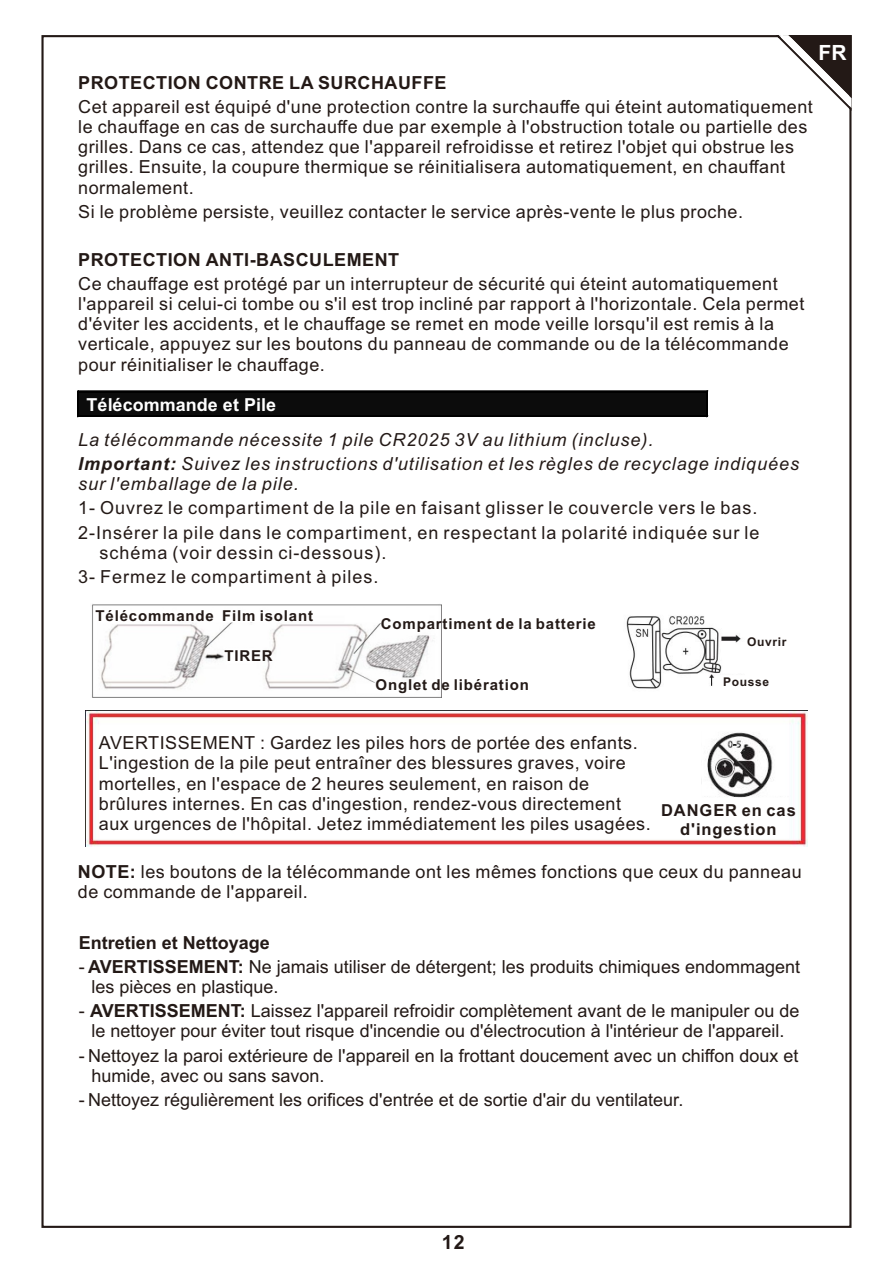
<style>
.page{position:relative;width:893px;height:1263px;background:#fff}
.page>*{position:absolute;margin:0;border:0;box-sizing:border-box;transform-origin:0 0}
.t1{font:700 21px "Arial";color:#fff}
.t2{font:700 19.5px "Arial";color:#231916}
.t3{font:18px/20.1px "Arial";letter-spacing:.03em;color:#231916}
.t4{font:18px/20.1px "Arial";color:#231916}
.t5{font:18px/24.2px "Arial";letter-spacing:.055em;color:#231916}
.t6{font:italic 18px/24.2px "Arial";letter-spacing:.055em;color:#231916}
.t7{font:700 18px "Arial";letter-spacing:.03em;color:#231916}
.t8{font:700 18px "Arial";color:#231916}
.t9{font:700 17.85px "Arial";color:#fff}
.t10{font:700 16.5px/18.5px "Arial";letter-spacing:.055em;color:#231916;text-align:center}
.t11{font:700 15px "Arial";letter-spacing:.055em;color:#231916}
.t12{font:700 12px "Arial";letter-spacing:.055em;color:#231916}
.s1{font-weight:700}
</style>
<div class="page">
<svg style="left:775px;top:35px;width:77px;height:79px"></svg>
<div style="left:79px;top:392px;width:628px;height:23px;background:#0c0c0c"></div>
<hr style="left:79px;top:391px;width:628px;height:1px;background:#000">
<svg style="left:77px;top:391px;width:2px;height:26px"></svg>
<hr style="left:79px;top:416px;width:628px;height:1px;background:#000">
<hr style="left:79px;top:415px;width:628px;height:1px;background:#000">
<svg style="left:706px;top:391px;width:2px;height:26px"></svg>
<img style="left:626px;top:616px;width:115px;height:73px">
<img style="left:92px;top:604px;width:350px;height:93px">
<svg style="left:100px;top:609px;width:78px;height:15px"></svg>
<svg style="left:209px;top:610px;width:69px;height:13px"></svg>
<svg style="left:225px;top:647px;width:29px;height:17px"></svg>
<svg style="left:344px;top:606px;width:86px;height:18px"></svg>
<svg style="left:355px;top:682px;width:62px;height:13px"></svg>
<svg style="left:720px;top:644px;width:21px;height:14px"></svg>
<svg style="left:715px;top:674px;width:26px;height:15px"></svg>
<img style="left:85px;top:711px;width:175px;height:135px">
<img style="left:702px;top:711px;width:106px;height:135px">
<img style="left:260px;top:713px;width:442px;height:132px">
<svg style="left:105px;top:725px;width:597px;height:107px"></svg>
<svg style="left:693px;top:797px;width:97px;height:20px"></svg>
<p class="t1" style="left:818px;top:44px;width:29px">FR</p>
<p class="t7" style="left:78px;top:76px;width:370px">PROTECTION CONTRE LA SURCHAUFFE</p>
<p class="t3" style="left:78px;top:98px;width:736px">Cet appareil est équipé d'une protection contre la surchauffe qui éteint automatiquement le chauffage en cas de surchauffe due par exemple à l'obstruction totale ou partielle des grilles. Dans ce cas, attendez que l'appareil refroidisse et retirez l'objet qui obstrue les grilles. Ensuite, la coupure thermique se réinitialisera automatiquement, en chauffant normalement.</p>
<p class="t3" style="left:78px;top:203px;width:666px">Si le problème persiste, veuillez contacter le service après-vente le plus proche.</p>
<p class="t7" style="left:78px;top:253px;width:322px">PROTECTION ANTI-BASCULEMENT</p>
<p class="t3" style="left:78px;top:275px;width:728px">Ce chauffage est protégé par un interrupteur de sécurité qui éteint automatiquement l'appareil si celui-ci tombe ou s'il est trop incliné par rapport à l'horizontale. Cela permet d'éviter les accidents, et le chauffage se remet en mode veille lorsqu'il est remis à la verticale, appuyez sur les boutons du panneau de commande ou de la télécommande pour réinitialiser le chauffage.</p>
<p class="t9" style="left:87px;top:397px;width:191px">Télécommande et Pile</p>
<p class="t6" style="left:78px;top:429px;width:722px">La télécommande nécessite 1 pile CR2025 3V au lithium (incluse).<br><span class="s1">Important:</span> Suivez les instructions d'utilisation et les règles de recyclage indiquées</p>
<p class="t6" style="left:78px;top:473px;width:222px">sur l'emballage de la pile.</p>
<p class="t5" style="left:78px;top:498px;width:683px">1- Ouvrez le compartiment de la pile en faisant glisser le couvercle vers le bas.<br>2-Insérer la pile dans le compartiment, en respectant la polarité indiquée sur le</p>
<p class="t5" style="left:78px;top:542px;width:310px;text-indent:21px">schéma (voir dessin ci-dessous).<br>3- Fermez le compartiment à piles.</p>
<p class="t11" style="left:96px;top:610px;width:120px">Télécommande</p>
<p class="t11" style="left:222px;top:610px;width:92px">Film isolant</p>
<p class="t11" style="left:224px;top:650px;width:50px">TIRER</p>
<p class="t11" style="left:381px;top:618px;width:217px">Compartiment de la batterie</p>
<p class="t11" style="left:376px;top:679px;width:155px">Onglet de libération</p>
<p class="t12" style="left:747px;top:637px;width:41px">Ouvrir</p>
<p class="t12" style="left:723px;top:677px;width:48px">Pousse</p>
<p class="t3" style="left:99px;top:734px;width:553px">AVERTISSEMENT : Gardez les piles hors de portée des enfants.<br>L'ingestion de la pile peut entraîner des blessures graves, voire mortelles, en l'espace de 2 heures seulement, en raison de brûlures internes. En cas d'ingestion, rendez-vous directement aux urgences de l'hôpital. Jetez immédiatement les piles usagées.</p>
<p class="t10" style="left:661px;top:803px;width:136px">DANGER en cas d'ingestion</p>
<p class="t3" style="left:78px;top:863px;width:725px"><span class="s1">NOTE:</span> les boutons de la télécommande ont les mêmes fonctions que ceux du panneau de commande de l'appareil.</p>
<p class="t8" style="left:79px;top:936px;width:193px">Entretien et Nettoyage</p>
<p class="t4" style="left:91px;top:958px;width:710px;text-indent:-13px">- <span class="s1">AVERTISSEMENT:</span> Ne jamais utiliser de détergent; les produits chimiques endommagent les pièces en plastique.</p>
<p class="t4" style="left:79px;top:1003px;width:722px;text-align:center">- <span class="s1">AVERTISSEMENT:</span> Laissez l'appareil refroidir complètement avant de le manipuler ou de le nettoyer pour éviter tout risque d'incendie ou d'électrocution à l'intérieur de l'appareil.</p>
<p class="t4" style="left:91px;top:1047px;width:709px;text-indent:-13px">- Nettoyez la paroi extérieure de l'appareil en la frottant doucement avec un chiffon doux et humide, avec ou sans savon.</p>
<p class="t4" style="left:79px;top:1091px;width:606px">- Nettoyez régulièrement les orifices d'entrée et de sortie d'air du ventilateur.</p>
<p class="t2" style="left:442px;top:1235px;width:24px">12</p>
</div>
